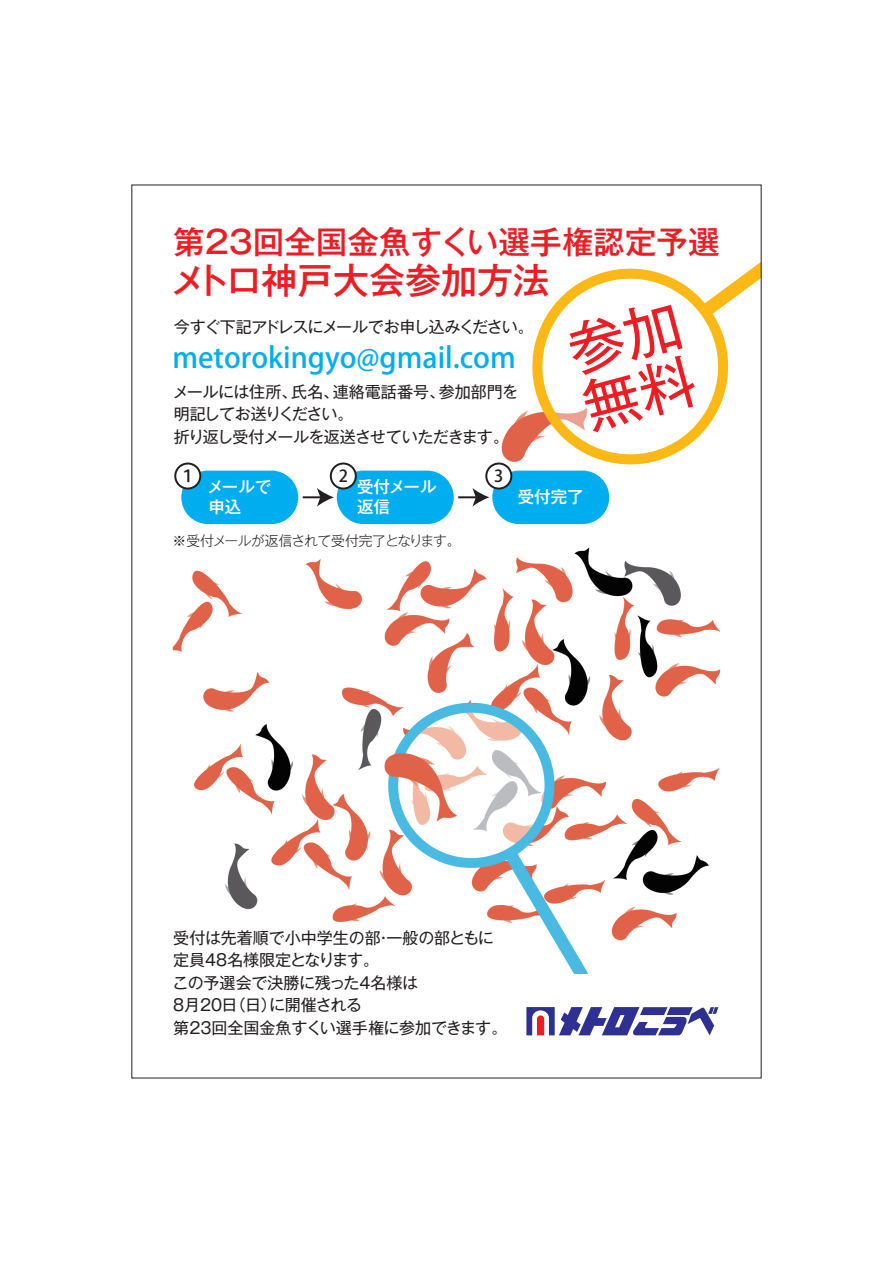
<style>
.page{position:relative;width:893px;height:1263px;background:#fff}
.page>*{position:absolute;margin:0;border:0;box-sizing:border-box;transform-origin:0 0}
.t1{font:57.45px/58.5px "Gothic MB101 Pro";color:#ee1d23}
.t2{font:500 36px "Gothic MB101 Pro";color:#ee1d23}
.t3{font:500 31.65px "Gothic MB101 Pro";color:#ee1d23}
.t4{font:500 28.5px "Koz Go Std";color:#00aeef}
.t5{font:500 16.5px/19.8px "Gothic MB101 Pro";color:#fff}
.t6{font:500 16.5px "Koz Go Std";color:#231f20}
.t7{font:16.05px/22.5px "Gothic MB101 Pro";letter-spacing:-.02em;color:#231f20}
.t8{font:16.05px/22.5px "Gothic MB101 Pro";letter-spacing:-.04em;color:#231f20}
.t9{font:16.05px "Gothic MB101 Pro";letter-spacing:-.06em;color:#231f20}
.t10{font:300 13.8px "Gothic MB101 Pro";letter-spacing:-.035em;color:#231f20}
</style>
<div class="page">
<img style="left:172px;top:464px;width:549px;height:509px">
<img style="left:501px;top:426px;width:10px;height:43px">
<svg style="left:175px;top:463px;width:25px;height:25px"></svg>
<div style="left:174px;top:462px;width:27px;height:27px;border:2px solid #231f20;border-radius:50%"></div>
<svg style="left:331px;top:463px;width:25px;height:25px"></svg>
<div style="left:330px;top:462px;width:27px;height:27px;border:2px solid #231f20;border-radius:50%"></div>
<svg style="left:511px;top:337px;width:210px;height:149px"></svg>
<svg style="left:526px;top:1007px;width:192px;height:28px"></svg>
<svg style="left:537px;top:263px;width:222px;height:196px"></svg>
<svg style="left:181px;top:471px;width:428px;height:53px"></svg>
<div style="left:486px;top:463px;width:25px;height:25px;background:#fff;border-radius:50%"></div>
<div style="left:485px;top:462px;width:27px;height:27px;border:2px solid #231f20;border-radius:50%"></div>
<h3 class="t3" style="left:173px;top:215px;width:548px">第23回全国金魚すくい選手権認定予選</h3>
<h2 class="t2" style="left:171px;top:250px;width:380px">メトロ神戸大会参加方法</h2>
<p class="t9" style="left:174px;top:314px;width:362px">今すぐ下記アドレスにメールでお申し込みください。</p>
<h1 class="t1" style="left:559px;top:316px;width:116px;rotate:-15deg">参加無料</h1>
<h3 class="t4" style="left:172px;top:339px;width:345px">metorokingyo@gmail.com</h3>
<p class="t8" style="left:173px;top:378px;width:347px">メールには住所、氏名、連絡電話番号、参加部門を明記してお送りください。<br>折り返し受付メールを返送させていただきます。</p>
<p class="t6" style="left:180px;top:466px;width:18px">１</p>
<p class="t5" style="left:208px;top:475px;width:65px">メールで申込</p>
<p class="t6" style="left:339px;top:466px;width:11px">2</p>
<p class="t5" style="left:357px;top:475px;width:81px">受付メール返信</p>
<p class="t10" style="left:173px;top:529px;width:289px">※受付メールが返信されて受付完了となります。</p>
<p class="t6" style="left:494px;top:466px;width:11px">3</p>
<p class="t5" style="left:518px;top:485px;width:68px">受付完了</p>
<p class="t7" style="left:172px;top:924px;width:336px">受付は先着順で小中学生の部・一般の部ともに定員48名様限定となります。<br>この予選会で決勝に残った4名様は<br>8月20日（日）に開催される<br>第23回全国金魚すくい選手権に参加できます。</p>
</div>
